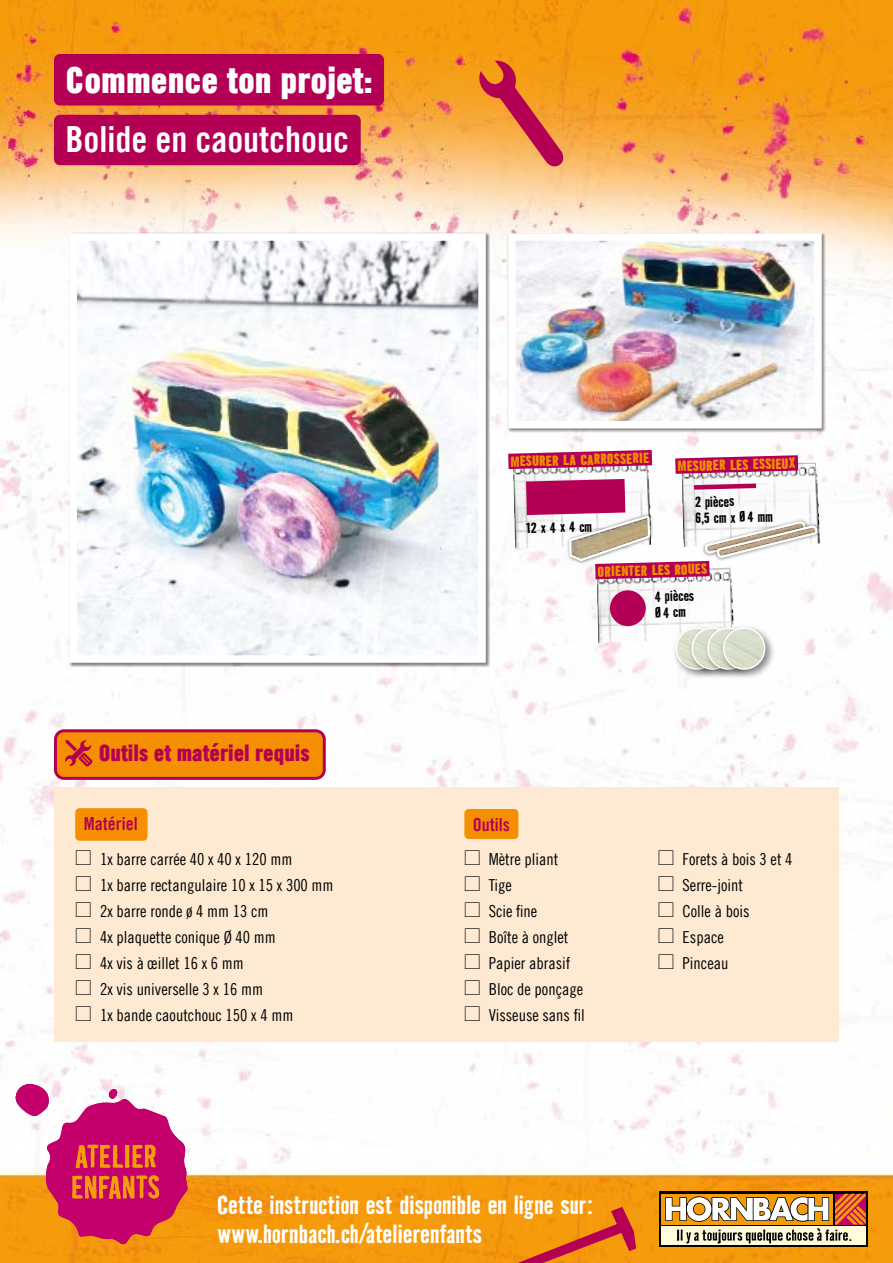
<style>
.page{position:relative;width:893px;height:1263px;background:#fff}
.page>*{position:absolute;margin:0;border:0;box-sizing:border-box;transform-origin:0 0}
.t1{font:36px "Trade Gothic Hornbach Bd Cn 20";color:#fff}
.t2{font:36px "Trade Gothic Hornbach Super Bd";color:#fff}
.t3{font:700 24px/28.8px "Bad House Hornbach";letter-spacing:-.015em;color:#fff}
.t4{font:22.5px "Trade Gothic Hornbach Super Bd";color:#b40054}
.t5{font:18px "Trade Gothic Hornbach Bd Cn 20";color:#b40054}
.t6{font:16.5px/25.8px "Trade Gothic Hornbach Cn 18";color:#000}
.t7{font:700 13.5px "Bad House Hornbach Super";color:#f38f00}
.t8{font:700 13.5px/16.2px "Bad House Hornbach";color:#000}
</style>
<div class="page">
<img style="left:0;top:0;width:893px;height:1263px">
<div style="left:54px;top:787px;width:785px;height:255px;background:#feead2"></div>
<div style="left:54px;top:115px;width:307px;height:50px;background:#b40054;border-radius:6px"></div>
<div style="left:54px;top:54px;width:330px;height:52px;background:#b40054;border-radius:6px"></div>
<div style="left:75px;top:808px;width:73px;height:33px;background:#f38f00;border-radius:4px"></div>
<div style="left:464px;top:809px;width:54px;height:30px;background:#f38f00;border-radius:4px"></div>
<div style="left:56px;top:731px;width:268px;height:47px;background:#f38f00;border-radius:9px"></div>
<div style="left:54px;top:729px;width:272px;height:51px;border:3px solid #b40054;border-radius:9px"></div>
<svg style="left:65px;top:740px;width:28px;height:26px"></svg>
<img style="left:78px;top:242px;width:399px;height:412px">
<div style="left:69px;top:233px;width:417px;height:430px;border:8px solid #fff"></div>
<div style="left:508px;top:233px;width:318px;height:199px;background:#000;opacity:.5"></div>
<img style="left:517px;top:242px;width:296px;height:177px">
<div style="left:508px;top:233px;width:314px;height:195px;border:8px solid #fff"></div>
<div style="left:672px;top:623px;width:56px;height:56px;background:#000;opacity:.5"></div>
<div style="left:676px;top:627px;width:42px;height:43px;border:2px solid #fff;border-radius:50%"></div>
<div style="left:688px;top:623px;width:56px;height:56px;background:#000;opacity:.5"></div>
<div style="left:691px;top:627px;width:43px;height:43px;border:2px solid #fff;border-radius:50%"></div>
<div style="left:703px;top:623px;width:56px;height:56px;background:#000;opacity:.5"></div>
<div style="left:707px;top:627px;width:43px;height:43px;border:2px solid #fff;border-radius:50%"></div>
<div style="left:719px;top:623px;width:56px;height:56px;background:#000;opacity:.5"></div>
<img style="left:724px;top:628px;width:41px;height:41px;border-radius:21px">
<div style="left:723px;top:627px;width:42px;height:43px;border:2px solid #fff;border-radius:50%"></div>
<svg style="left:508px;top:450px;width:311px;height:215px"></svg>
<svg style="left:475px;top:60px;width:90px;height:107px;background:#e6803e"></svg>
<svg style="left:502px;top:1207px;width:134px;height:56px;background:#e87c18"></svg>
<div style="left:659px;top:1192px;width:209px;height:55px;background:#000"></div>
<div style="left:661px;top:1194px;width:172px;height:30px;background:#f59c0a"></div>
<div style="left:661px;top:1226px;width:205px;height:19px;background:#fffbdb"></div>
<svg style="left:665px;top:1194px;width:201px;height:50px"></svg>
<svg style="left:16px;top:1084px;width:172px;height:160px"></svg>
<h1 class="t2" style="left:65px;top:57px;width:309px">Commence ton projet:</h1>
<h1 class="t1" style="left:65px;top:118px;width:285px">Bolide en caoutchouc</h1>
<h3 class="t4" style="left:99px;top:739px;width:212px">Outils et matériel requis</h3>
<p class="t7" style="left:510px;top:453px;width:140px;rotate:-2deg">MESURER LA CARROSSERIE</p>
<p class="t7" style="left:677px;top:458px;width:119px;rotate:-2deg">MESURER LES ESSIEUX</p>
<p class="t8" style="left:526px;top:520px;width:68px;rotate:-2deg">12 x 4 x 4 cm</p>
<p class="t8" style="left:694px;top:494px;width:79px;rotate:-2deg">2 pièces<br>6,5 cm x Ø 4 mm</p>
<p class="t7" style="left:598px;top:562px;width:111px;rotate:-1deg">ORIENTER LES ROUES</p>
<p class="t8" style="left:654px;top:588px;width:41px;rotate:-2deg">4 pièces<br>Ø4 cm</p>
<p class="t5" style="left:84px;top:812px;width:55px">Matériel</p>
<p class="t5" style="left:473px;top:813px;width:38px">Outils</p>
<p class="t6" style="left:100px;top:847px;width:235px">1x barre carrée 40 x 40 x 120 mm<br>1x barre rectangulaire 10 x 15 x 300 mm<br>2x barre ronde ø 4 mm 13 cm<br>4x plaquette conique Ø 40 mm<br>4x vis à œillet 16 x 6 mm<br>2x vis universelle 3 x 16 mm<br>1x bande caoutchouc 150 x 4 mm</p>
<p class="t6" style="left:489px;top:847px;width:97px">Mètre pliant<br>Tige<br>Scie fine<br>Boîte à onglet<br>Papier abrasif<br>Bloc de ponçage<br>Visseuse sans fil</p>
<p class="t6" style="left:683px;top:846px;width:111px">Forets à bois 3 et 4<br>Serre-joint<br>Colle à bois<br>Espace<br>Pinceau</p>
<h2 class="t3" style="left:217px;top:1190px;width:377px">Cette instruction est disponible en ligne sur: www.hornbach.ch/atelierenfants</h2>
</div>
